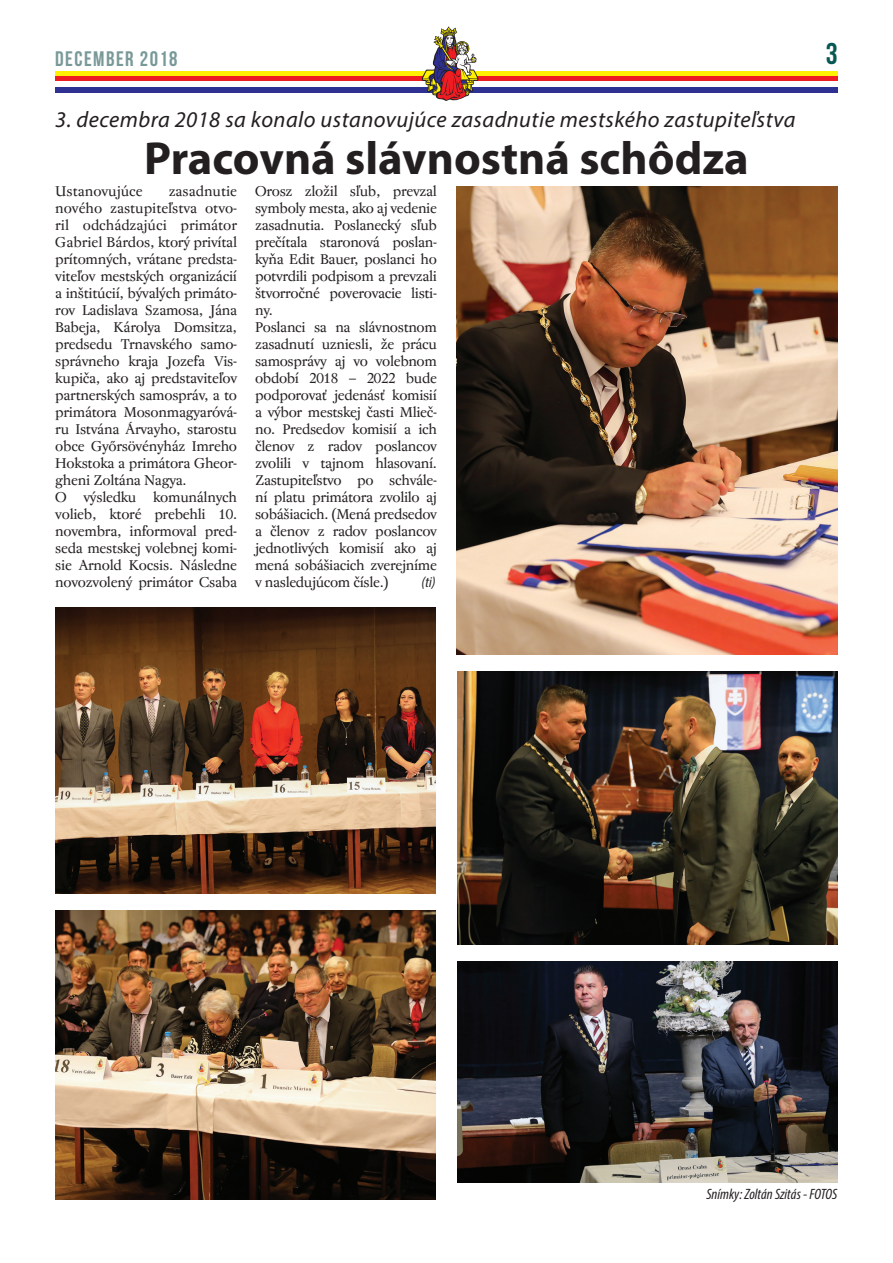
<style>
.page{position:relative;width:893px;height:1263px;background:#fff}
.page>*{position:absolute;margin:0;border:0;box-sizing:border-box;transform-origin:0 0}
.t1{font:700 46.5px "Myriad Pro";color:#231f20}
.t2{font:30px "Bebas Neue";color:#075853}
.t3{font:italic 22.5px "Myriad Pro";letter-spacing:.02em;color:#231f20}
.t4{font:21px "Bebas Neue";letter-spacing:.07em;color:#789998}
.t5{font:italic condensed 15px "Myriad Pro";color:#231f20}
.t6{font:14.25px/17px "Regent Pro";letter-spacing:-.02em;color:#231f20}
</style>
<div class="page">
<div style="left:55px;top:71px;width:783px;height:6px;background:#fff101"></div>
<div style="left:55px;top:77px;width:783px;height:5px;background:#ee1d23"></div>
<div style="left:55px;top:87px;width:783px;height:6px;background:#2e3092"></div>
<svg style="left:421px;top:27px;width:57px;height:74px"></svg>
<img style="left:457px;top:672px;width:381px;height:272px">
<img style="left:457px;top:961px;width:381px;height:221px">
<img style="left:55px;top:910px;width:381px;height:289px">
<img style="left:55px;top:608px;width:381px;height:285px">
<img style="left:456px;top:186px;width:382px;height:469px">
<h3 class="t4" style="left:55px;top:47px;width:124px">DECEMBER 2018</h3>
<h2 class="t2" style="left:826px;top:37px;width:13px">3</h2>
<h3 class="t3" style="left:55px;top:106px;width:742px">3. decembra 2018 sa konalo ustanovujúce zasadnutie mestského zastupiteľstva</h3>
<h1 class="t1" style="left:144px;top:128px;width:606px">Pracovná slávnostná schôdza</h1>
<p class="t6" style="left:55px;top:182px;width:89px">Ustanovujúce</p>
<p class="t6" style="left:55px;top:182px;width:183px;text-indent:113px">zasadnutie nového zastupiteľstva otvo&shy;ril odchádzajúci primátor<br>Gabriel Bárdos, ktorý privítal prítomných, vrátane predsta&shy;viteľov mestských organizácií a inštitúcií, bývalých primáto&shy;rov Ladislava Szamosa, Jána<br>Babeja, Károlya Domsitza, predsedu Trnavského samo&shy;správneho kraja Jozefa Vis&shy;kupiča, ako aj predstaviteľov partnerských samospráv, a to primátora Mosonmagyaróvá&shy;ru Istvána Árvayho, starostu obce Győrsövényház Imreho<br>Hokstoka a primátora Gheor&shy;gheni Zoltána Nagya.<br>O výsledku komunálnych volieb, ktoré prebehli 10. novembra, informoval pred&shy;seda mestskej volebnej komi&shy;sie Arnold Kocsis. Následne novozvolený primátor Csaba</p>
<p class="t6" style="left:255px;top:183px;width:183px">Orosz zložil sľub, prevzal symboly mesta, ako aj vedenie zasadnutia. Poslanecký sľub prečítala staronová poslan&shy;kyňa Edit Bauer, poslanci ho potvrdili podpisom a prevzali štvorročné poverovacie listi&shy;ny.<br>Poslanci sa na slávnostnom zasadnutí uzniesli, že prácu samosprávy aj vo volebnom období 2018 – 2022 bude podporovať jedenásť komisií a výbor mestskej časti Mlieč&shy;no. Predsedov komisií a ich členov z radov poslancov zvolili v tajnom hlasovaní.<br>Zastupiteľstvo po schvále&shy;ní platu primátora zvolilo aj sobášiacich. (Mená predsedov a členov z radov poslancov jednotlivých komisií ako aj mená sobášiacich zverejníme v nasledujúcom čísle.)</p>
<p class="t5" style="left:422px;top:573px;width:15px">(ti)</p>
<p class="t5" style="left:706px;top:1185px;width:132px">Snímky: Zoltán Szitás - FOTOS</p>
</div>
